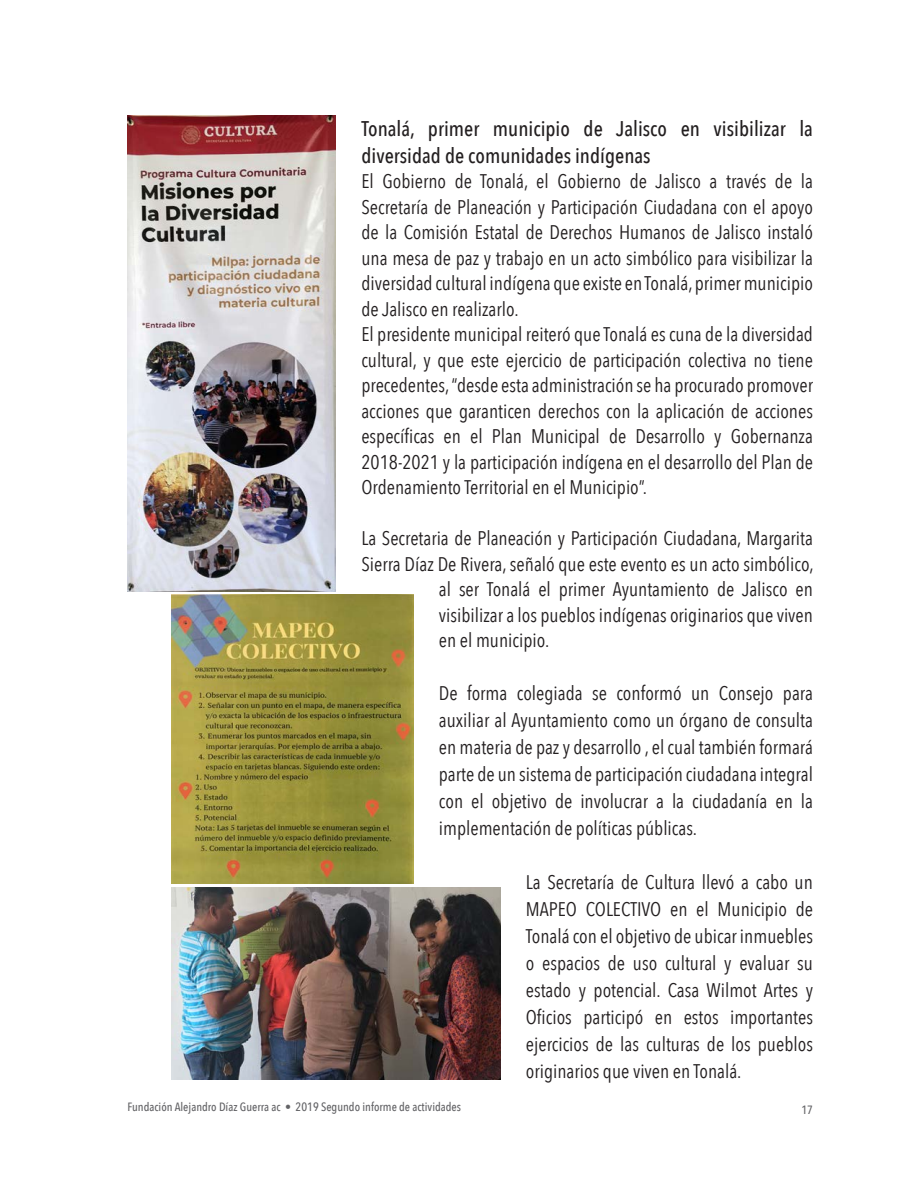
<style>
.page{position:relative;width:918px;height:1188px;background:#fff}
.page>*{position:absolute;margin:0;border:0;box-sizing:border-box;transform-origin:0 0}
.Cuerpo_de_texto{font:500 21.15px/27px "Avenir Next Condensed";color:#231f20}
.Cuerpo_de_texto-2{font:19.65px/27px "Avenir Next Condensed";color:#231f20;text-align:justify}
.t1{font:500 12px "Avenir Next Condensed";color:#636366}
.s1{font-size:12.15px}
</style>
<div class="page">
<img style="left:128px;top:116px;width:208px;height:475px">
<img style="left:171px;top:594px;width:242px;height:289px">
<img style="left:171px;top:888px;width:329px;height:191px">
<p class="Cuerpo_de_texto" style="left:361px;top:115px;width:453px">Tonalá, primer municipio de Jalisco en visibilizar la diversidad de comunidades indígenas</p>
<p class="Cuerpo_de_texto-2" style="left:361px;top:168px;width:453px;line-height:25.5px">El Gobierno de Tonalá, el Gobierno de Jalisco a través de la Secretaría de Planeación y Participación Ciudadana con el apoyo de la Comisión Estatal de Derechos Humanos de Jalisco instaló una mesa de paz y trabajo en un acto simbólico para visibilizar la diversidad cultural indígena que existe en Tonalá, primer municipio de Jalisco en realizarlo.</p>
<p class="Cuerpo_de_texto-2" style="left:361px;top:321px;width:453px;line-height:25.5px">El presidente municipal reiteró que Tonalá es cuna de la diversidad cultural, y que este ejercicio de participación colectiva no tiene precedentes, “desde esta administración se ha procurado promover acciones que garanticen derechos con la aplicación de acciones específicas en el Plan Municipal de Desarrollo y Gobernanza 2018-2021 y la participación indígena en el desarrollo del Plan de Ordenamiento Territorial en el Municipio”.</p>
<p class="Cuerpo_de_texto-2" style="left:361px;top:524px;width:453px">La Secretaria de Planeación y Participación Ciudadana, Margarita</p>
<p class="Cuerpo_de_texto-2" style="left:361px;top:550px;width:454px">Sierra Díaz De Rivera, señaló que este evento es un acto simbólico,</p>
<p class="Cuerpo_de_texto-2" style="left:439px;top:575px;width:376px">al ser Tonalá el primer Ayuntamiento de Jalisco en</p>
<p class="Cuerpo_de_texto-2" style="left:439px;top:601px;width:376px">visibilizar a los pueblos indígenas originarios que viven</p>
<p class="Cuerpo_de_texto-2" style="left:439px;top:626px;width:112px">en el municipio.</p>
<p class="Cuerpo_de_texto-2" style="left:439px;top:678px;width:376px">De forma colegiada se conformó un Consejo para auxiliar al Ayuntamiento como un órgano de consulta en materia de paz y desarrollo , el cual también formará parte de un sistema de participación ciudadana integral con el objetivo de involucrar a la ciudadanía en la implementación de políticas públicas.</p>
<p class="Cuerpo_de_texto-2" style="left:526px;top:867px;width:289px">La Secretaría de Cultura llevó a cabo un MAPEO COLECTIVO en el Municipio de Tonalá con el objetivo de ubicar inmuebles o espacios de uso cultural y evaluar su estado y potencial. Casa Wilmot Artes y Oficios participó en estos importantes ejercicios de las culturas de los pueblos originarios que viven en Tonalá.</p>
<p class="t1" style="left:128px;top:1100px;width:335px">Fundación Alejandro Díaz Guerra ac • <span class="s1">2019 Segundo informe de actividades</span></p>
<p class="t1" style="left:801px;top:1103px;width:13px">17</p>
</div>
